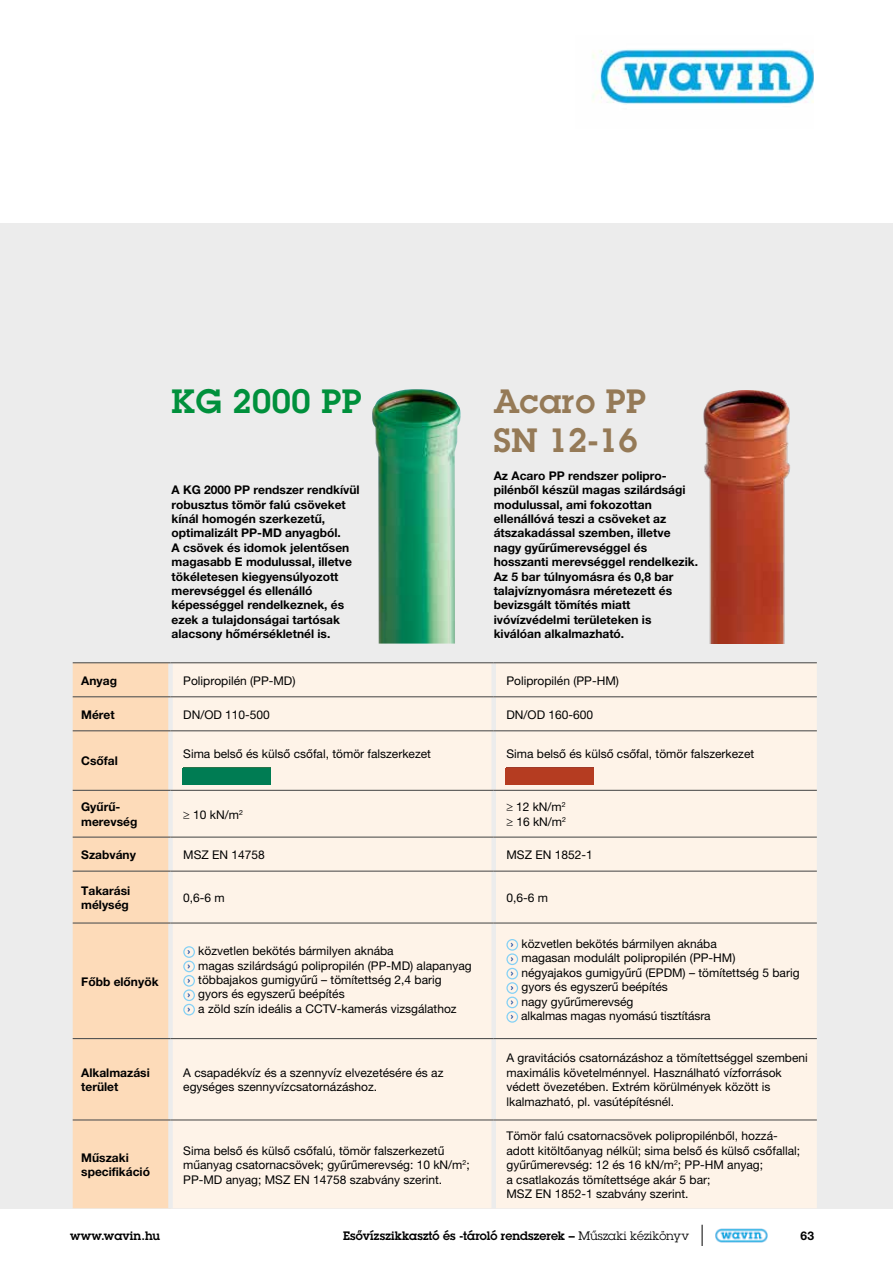
<style>
.page{position:relative;width:893px;height:1263px;background:#fff}
.page>*{position:absolute;margin:0;border:0;box-sizing:border-box;transform-origin:0 0}
.t1{font:600 33px/39px "Lubalin Graphfor Wavin";letter-spacing:.015em;color:#957a57}
.t2{font:600 33px "Lubalin Graphfor Wavin";letter-spacing:.015em;color:#00903c}
.t3{font:12px/14.4px "Helvetica Neue LT Pro";color:#000}
.t4{font:700 12px/14.4px "Helvetica Neue LT Pro";color:#000}
.t5{font:600 12px "Lubalin Graphfor Wavin";letter-spacing:.005em;color:#000}
.t6{font:600 12px "Lubalin Graph Std";letter-spacing:.01em;color:#000}
.s1{font-family:"Lubalin Graph Std"}
.s2{font-weight:400}
</style>
<div class="page">
<img style="left:592px;top:49px;width:221px;height:55px">
<img style="left:715px;top:1228px;width:52px;height:15px">
<div style="left:0;top:223px;width:893px;height:986px;background:#ececec"></div>
<div style="left:73px;top:663px;width:95px;height:545px;background:#fddbb9"></div>
<div style="left:173px;top:663px;width:644px;height:545px;background:#fef3e8"></div>
<div style="left:491px;top:663px;width:5px;height:33px;background:#ececec"></div>
<div style="left:491px;top:697px;width:5px;height:33px;background:#ececec"></div>
<div style="left:491px;top:731px;width:5px;height:59px;background:#ececec"></div>
<div style="left:491px;top:791px;width:5px;height:45px;background:#ececec"></div>
<div style="left:491px;top:838px;width:5px;height:32px;background:#ececec"></div>
<div style="left:491px;top:872px;width:5px;height:50px;background:#ececec"></div>
<div style="left:491px;top:923px;width:5px;height:115px;background:#ececec"></div>
<div style="left:491px;top:1039px;width:5px;height:80px;background:#ececec"></div>
<div style="left:491px;top:1120px;width:5px;height:88px;background:#ececec"></div>
<hr style="left:73px;top:696px;width:98px;height:1px;background:#565655">
<hr style="left:171px;top:696px;width:323px;height:1px;background:#565655">
<hr style="left:494px;top:696px;width:323px;height:1px;background:#565655">
<hr style="left:73px;top:730px;width:98px;height:1px;background:#565655">
<hr style="left:171px;top:730px;width:323px;height:1px;background:#565655">
<hr style="left:494px;top:730px;width:323px;height:1px;background:#565655">
<hr style="left:73px;top:790px;width:98px;height:1px;background:#565655">
<hr style="left:73px;top:836px;width:98px;height:2px;background:#565655">
<hr style="left:171px;top:836px;width:323px;height:2px;background:#565655">
<hr style="left:494px;top:836px;width:323px;height:2px;background:#565655">
<hr style="left:73px;top:870px;width:98px;height:2px;background:#565655">
<hr style="left:171px;top:870px;width:323px;height:2px;background:#565655">
<hr style="left:494px;top:870px;width:323px;height:2px;background:#565655">
<hr style="left:73px;top:922px;width:98px;height:1px;background:#565655">
<hr style="left:171px;top:922px;width:323px;height:1px;background:#565655">
<hr style="left:494px;top:922px;width:323px;height:1px;background:#565655">
<hr style="left:73px;top:1038px;width:98px;height:1px;background:#565655">
<hr style="left:171px;top:1038px;width:323px;height:1px;background:#565655">
<hr style="left:494px;top:1038px;width:323px;height:1px;background:#565655">
<hr style="left:73px;top:1119px;width:98px;height:1px;background:#565655">
<hr style="left:171px;top:1119px;width:323px;height:1px;background:#565655">
<hr style="left:494px;top:1119px;width:323px;height:1px;background:#565655">
<hr style="left:73px;top:662px;width:98px;height:1px;background:#565655">
<hr style="left:171px;top:662px;width:323px;height:1px;background:#565655">
<hr style="left:494px;top:662px;width:323px;height:1px;background:#565655">
<hr style="left:171px;top:790px;width:323px;height:1px;background:#565655">
<hr style="left:494px;top:790px;width:323px;height:1px;background:#565655">
<div style="left:183px;top:767px;width:88px;height:17px;background:#2a754a"></div>
<svg style="left:506px;top:767px;width:88px;height:17px"></svg>
<div style="left:183px;top:946px;width:12px;height:12px;border:1px solid #85d1f5;border-radius:50%"></div>
<svg style="left:186px;top:949px;width:5px;height:6px"></svg>
<div style="left:183px;top:960px;width:12px;height:12px;border:1px solid #85d1f5;border-radius:50%"></div>
<svg style="left:186px;top:963px;width:5px;height:7px"></svg>
<div style="left:183px;top:975px;width:12px;height:12px;border:1px solid #85d1f5;border-radius:50%"></div>
<svg style="left:186px;top:977px;width:5px;height:7px"></svg>
<div style="left:183px;top:989px;width:12px;height:12px;border:1px solid #85d1f5;border-radius:50%"></div>
<svg style="left:186px;top:992px;width:5px;height:6px"></svg>
<div style="left:183px;top:1004px;width:12px;height:11px;border:1px solid #85d1f5;border-radius:50%"></div>
<svg style="left:186px;top:1006px;width:5px;height:7px"></svg>
<div style="left:506px;top:939px;width:12px;height:12px;border:1px solid #85d1f5;border-radius:50%"></div>
<svg style="left:510px;top:941px;width:4px;height:7px"></svg>
<div style="left:506px;top:953px;width:12px;height:12px;border:1px solid #85d1f5;border-radius:50%"></div>
<svg style="left:510px;top:956px;width:4px;height:6px"></svg>
<div style="left:506px;top:968px;width:12px;height:11px;border:1px solid #85d1f5;border-radius:50%"></div>
<svg style="left:510px;top:970px;width:4px;height:7px"></svg>
<div style="left:506px;top:982px;width:12px;height:12px;border:1px solid #85d1f5;border-radius:50%"></div>
<svg style="left:510px;top:985px;width:4px;height:6px"></svg>
<div style="left:506px;top:996px;width:12px;height:12px;border:1px solid #85d1f5;border-radius:50%"></div>
<svg style="left:510px;top:999px;width:4px;height:7px"></svg>
<div style="left:506px;top:1011px;width:12px;height:12px;border:1px solid #85d1f5;border-radius:50%"></div>
<svg style="left:510px;top:1013px;width:4px;height:7px"></svg>
<img style="left:372px;top:389px;width:89px;height:255px">
<img style="left:703px;top:390px;width:87px;height:254px">
<div style="left:182px;top:768px;width:89px;height:16px;background:#007c53"></div>
<div style="left:505px;top:768px;width:88px;height:16px;background:#b53c21"></div>
<svg style="left:702px;top:1225px;width:1px;height:21px"></svg>
<h1 class="t2" style="left:172px;top:379px;width:191px">KG 2000 PP</h1>
<h1 class="t1" style="left:494px;top:381px;width:154px">Acaro PP<br>SN 12-16</h1>
<p class="t4" style="left:172px;top:482px;width:190px">A KG 2000 PP rendszer rendkívül robusztus tömör falú csöveket kínál homogén szerkezetű, optimalizált PP-MD anyagból.<br>A csövek és idomok jelentősen magasabb E modulussal, illetve tökéletesen kiegyensúlyozott merevséggel és ellenálló képességgel rendelkeznek, és ezek a tulajdonságai tartósak alacsony hőmérsékletnél is.</p>
<p class="t4" style="left:494px;top:468px;width:206px">Az Acaro PP rendszer polipro&shy;pilénből készül magas szilárdsági modulussal, ami fokozottan ellenállóvá teszi a csöveket az átszakadással szemben, illetve nagy gyűrűmerevséggel és hosszanti merevséggel rendelkezik.<br>Az 5 bar túlnyomásra és 0,8 bar talajvíznyomásra méretezett és bevizsgált tömítés miatt ivóvízvédelmi területeken is kiválóan alkalmazható.</p>
<p class="t4" style="left:81px;top:673px;width:37px">Anyag</p>
<p class="t3" style="left:183px;top:673px;width:114px">Polipropilén (PP-MD)</p>
<p class="t3" style="left:506px;top:673px;width:114px">Polipropilén (PP-HM)</p>
<p class="t4" style="left:81px;top:707px;width:35px">Méret</p>
<p class="t3" style="left:183px;top:707px;width:88px">DN/OD 110-500</p>
<p class="t3" style="left:506px;top:707px;width:88px">DN/OD 160-600</p>
<p class="t4" style="left:81px;top:754px;width:38px">Csőfal</p>
<p class="t3" style="left:183px;top:746px;width:249px">Sima belső és külső csőfal, tömör falszerkezet</p>
<p class="t3" style="left:506px;top:746px;width:249px">Sima belső és külső csőfal, tömör falszerkezet</p>
<p class="t4" style="left:81px;top:800px;width:58px">Gyűrű&shy;merevség</p>
<p class="t3" style="left:183px;top:807px;width:61px">≥ 10 kN/m<sup>2</sup></p>
<p class="t3" style="left:506px;top:800px;width:61px">≥ 12 kN/m<sup>2 </sup>≥ 16 kN/m<sup>2</sup></p>
<p class="t4" style="left:81px;top:847px;width:56px">Szabvány</p>
<p class="t3" style="left:183px;top:847px;width:83px">MSZ EN 14758</p>
<p class="t3" style="left:506px;top:847px;width:88px">MSZ EN 1852-1</p>
<p class="t4" style="left:81px;top:883px;width:51px">Takarási mélység</p>
<p class="t3" style="left:183px;top:890px;width:43px">0,6-6 m</p>
<p class="t3" style="left:506px;top:890px;width:43px">0,6-6 m</p>
<p class="t4" style="left:81px;top:974px;width:79px">Főbb előnyök</p>
<p class="t3" style="left:198px;top:943px;width:275px">közvetlen bekötés bármilyen aknába<br>magas szilárdságú polipropilén (PP-MD) alapanyag többajakos gumigyűrű – tömítettség 2,4 barig gyors és egyszerű beépítés<br>a zöld szín ideális a CCTV-kamerás vizsgálathoz</p>
<p class="t3" style="left:521px;top:936px;width:280px">közvetlen bekötés bármilyen aknába<br>magasan modulált polipropilén (PP-HM)<br>négyajakos gumigyűrű (EPDM) – tömítettség 5 barig gyors és egyszerű beépítés<br>nagy gyűrűmerevség<br>alkalmas magas nyomású tisztításra</p>
<p class="t4" style="left:81px;top:1065px;width:70px">Alkalmazási terület</p>
<p class="t3" style="left:183px;top:1065px;width:262px">A csapadékvíz és a szennyvíz elvezetésére és az egységes szennyvízcsatornázáshoz.</p>
<p class="t4" style="left:81px;top:1150px;width:70px">Műszaki specifikáció</p>
<p class="t3" style="left:183px;top:1143px;width:288px">Sima belső és külső csőfalú, tömör falszerkezetű műanyag csatornacsövek; gyűrűmerevség: 10 kN/m<sup>2</sup>;<br>PP-MD anyag; MSZ EN 14758 szabvány szerint.</p>
<p class="t3" style="left:506px;top:1051px;width:303px">A gravitációs csatornázáshoz a tömítettséggel szembeni maximális követelménnyel. Használható vízforrások védett övezetében. Extrém körülmények között is lkalmazható, pl. vasútépítésnél.</p>
<p class="t3" style="left:506px;top:1129px;width:295px">Tömör falú csatornacsövek polipropilénből, hozzá&shy;adott kitöltőanyag nélkül; sima belső és külső csőfallal; gyűrűmerevség: 12 és 16 kN/m<sup>2</sup>; PP-HM anyag;<br>a csatlakozás tömítettsége akár 5 bar;<br>MSZ EN 1852-1 szabvány szerint.</p>
<p class="t6" style="left:70px;top:1227px;width:92px">www.wavin.hu</p>
<p class="t5" style="left:343px;top:1227px;width:348px">Esővízszikkasztó és -tároló rendszerek <span class="s1">–</span> <span class="s2">Műszaki kézikönyv</span></p>
<p class="t4" style="left:801px;top:1228px;width:15px">63</p>
</div>
